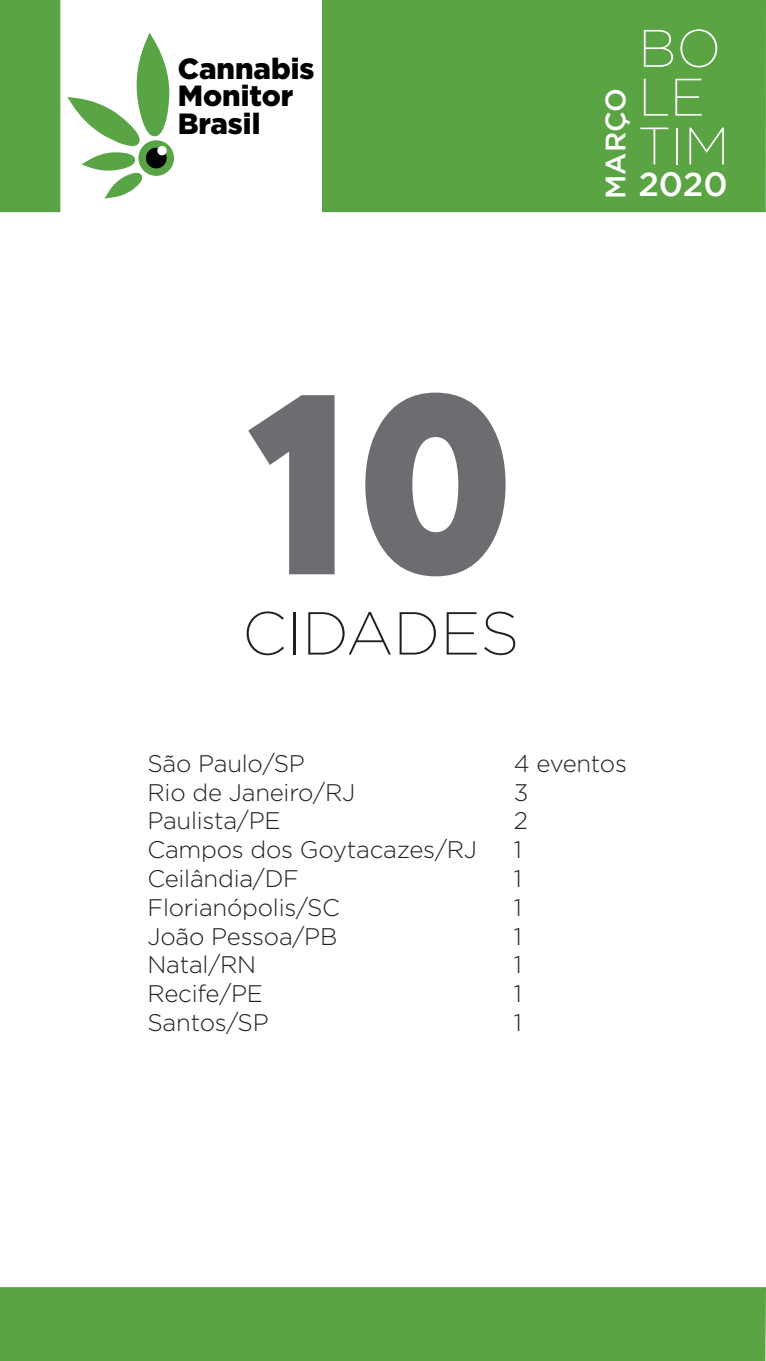
<style>
.page{position:relative;width:766px;height:1361px;background:#fff}
.page>*{position:absolute;margin:0;border:0;box-sizing:border-box;transform-origin:0 0}
.t1{font:256.5px "Aaux Pro Ultra";color:#6c6d70}
.t2{font:200 60.5px "Gotham";color:#231f20}
.t3{font:200 52.7px/48.8px "Gotham";color:#fff}
.t4{font:500 33.5px "Gotham";color:#fff}
.t5{font:900 29.2px/27.3px "Gotham";color:#000001}
.t6{font:500 28px "Gotham";color:#fff}
.t7{font:300 24px "Gotham";letter-spacing:-.01em;color:#231f20}
</style>
<div class="page">
<div style="left:337px;top:15px;width:413px;height:182px;background:#5ba444"></div>
<div style="left:322px;top:0;width:443px;height:212px;border:30px solid #5ba444"></div>
<div style="left:0;top:0;width:60px;height:212px;border:30px solid #5ba444"></div>
<div style="left:0;top:1287px;width:765px;height:74px;background:#5ba444"></div>
<svg style="left:67px;top:33px;width:102px;height:165px"></svg>
<div style="left:138px;top:140px;width:36px;height:36px;background:#59a444;border-radius:50%"></div>
<div style="left:146px;top:148px;width:20px;height:20px;background:#020304;border-radius:50%"></div>
<div style="left:157px;top:146px;width:10px;height:10px;background:#fff;border-radius:4px"></div>
<p class="t5" style="left:178px;top:54px;width:138px">Cannabis<br>Monitor<br>Brasil</p>
<p class="t6" style="left:599px;top:199px;width:113px;rotate:-90deg">MARÇO</p>
<h3 class="t3" style="left:638px;top:23px;width:93px">BO<br>LE<br>TIM</h3>
<h3 class="t4" style="left:638px;top:165px;width:91px">2020</h3>
<h1 class="t1" style="left:244px;top:319px;width:274px">10</h1>
<h2 class="t2" style="left:242px;top:600px;width:278px">CIDADES</h2>
<p class="t7" style="left:147px;top:750px;width:159px">São Paulo/SP</p>
<p class="t7" style="left:513px;top:750px;width:115px">4 eventos</p>
<p class="t7" style="left:147px;top:779px;width:209px">Rio de Janeiro/RJ</p>
<p class="t7" style="left:513px;top:779px;width:16px">3</p>
<p class="t7" style="left:147px;top:808px;width:135px">Paulista/PE</p>
<p class="t7" style="left:513px;top:808px;width:16px">2</p>
<p class="t7" style="left:147px;top:836px;width:331px">Campos dos Goytacazes/RJ</p>
<p class="t7" style="left:513px;top:836px;width:10px">1</p>
<p class="t7" style="left:147px;top:865px;width:153px">Ceilândia/DF</p>
<p class="t7" style="left:513px;top:865px;width:10px">1</p>
<p class="t7" style="left:147px;top:894px;width:194px">Florianópolis/SC</p>
<p class="t7" style="left:513px;top:894px;width:10px">1</p>
<p class="t7" style="left:147px;top:923px;width:191px">João Pessoa/PB</p>
<p class="t7" style="left:513px;top:923px;width:10px">1</p>
<p class="t7" style="left:147px;top:952px;width:110px">Natal/RN</p>
<p class="t7" style="left:513px;top:952px;width:10px">1</p>
<p class="t7" style="left:147px;top:980px;width:117px">Recife/PE</p>
<p class="t7" style="left:513px;top:980px;width:10px">1</p>
<p class="t7" style="left:147px;top:1009px;width:123px">Santos/SP</p>
<p class="t7" style="left:513px;top:1009px;width:10px">1</p>
</div>
